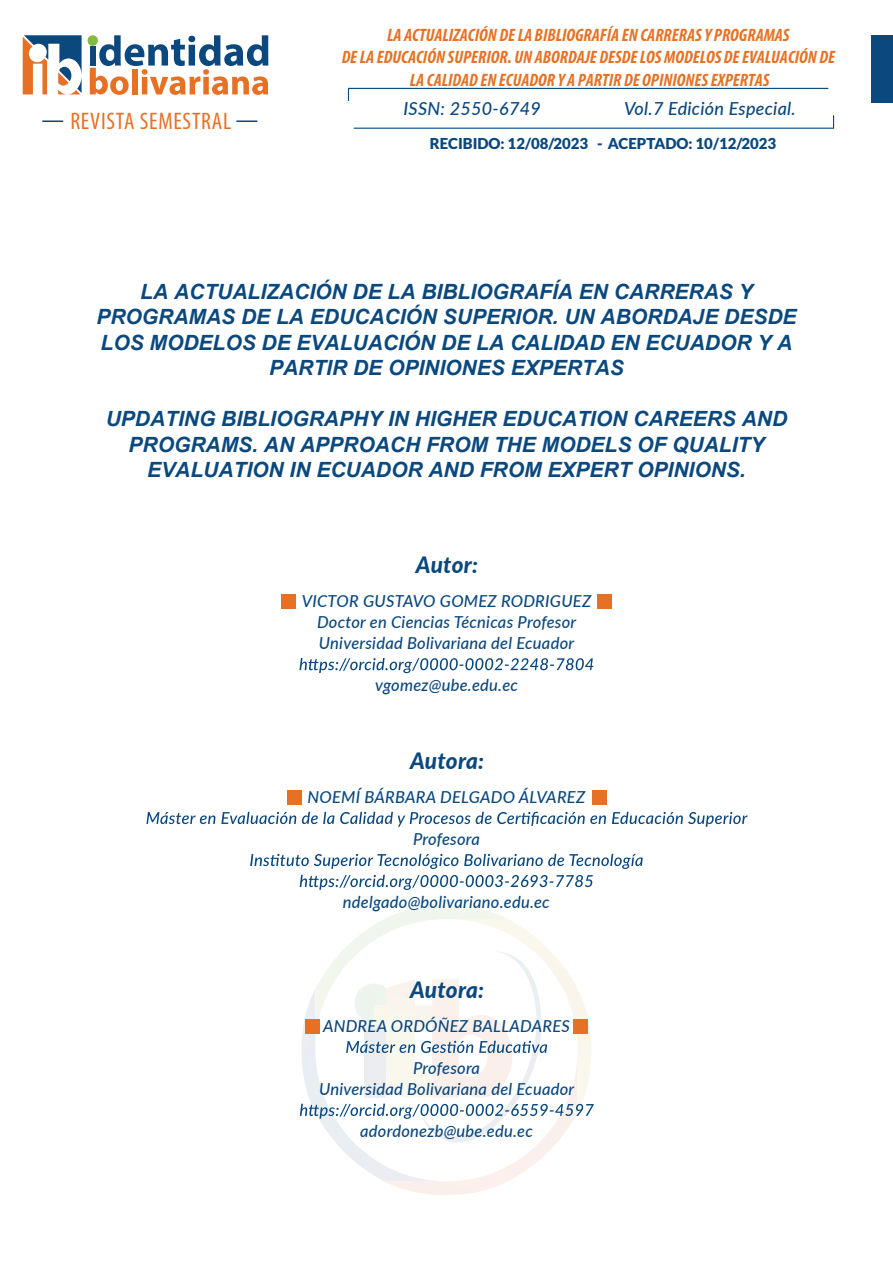
<style>
.page{position:relative;width:893px;height:1263px;background:#fff}
.page>*{position:absolute;margin:0;border:0;box-sizing:border-box;transform-origin:0 0}
.t1{font:condensed 24px "Myriad Pro";letter-spacing:.03em;color:#e67124}
.t2{font:italic 800 22.5px "Lato";letter-spacing:.005em;color:#0a487e}
.t3{font:italic 700 21px/25.5px "Arial";color:#0a487e;text-align:center}
.t4{font:italic 700 condensed 18px/22.5px "Myriad Pro";color:#e67124;text-align:center}
.t5{font:italic 500 18px "Lato";letter-spacing:.015em;color:#0a487e}
.t6{font:italic 500 16.5px/21px "Lato";letter-spacing:.015em;color:#0a487e;text-align:center}
.t7{font:900 15px "Lato";color:#0a487e}
</style>
<div class="page">
<div style="left:872px;top:35px;width:21px;height:67px;background:#0a487e"></div>
<svg style="left:88px;top:35px;width:10px;height:11px"></svg>
<svg style="left:90px;top:35px;width:178px;height:60px"></svg>
<svg style="left:23px;top:35px;width:59px;height:59px"></svg>
<hr style="left:42px;top:120px;width:21px;height:2px;background:#0a487e">
<hr style="left:236px;top:120px;width:21px;height:2px;background:#0a487e">
<svg style="left:353px;top:115px;width:482px;height:14px"></svg>
<svg style="left:347px;top:87px;width:482px;height:14px"></svg>
<div style="left:281px;top:594px;width:15px;height:15px;background:#e67124"></div>
<div style="left:597px;top:594px;width:15px;height:15px;background:#e67124"></div>
<svg style="left:299px;top:658px;width:294px;height:15px"></svg>
<div style="left:287px;top:790px;width:15px;height:15px;background:#e67124"></div>
<div style="left:592px;top:790px;width:15px;height:15px;background:#e67124"></div>
<svg style="left:146px;top:812px;width:602px;height:15px"></svg>
<svg style="left:250px;top:854px;width:393px;height:15px"></svg>
<svg style="left:300px;top:875px;width:293px;height:15px"></svg>
<svg style="left:300px;top:905px;width:294px;height:290px"></svg>
<p class="t1" style="left:70px;top:106px;width:162px">REVISTA SEMESTRAL</p>
<p class="t4" style="left:342px;top:23px;width:495px">LA ACTUALIZACIÓN DE LA BIBLIOGRAFÍA EN CARRERAS Y PROGRAMAS<br>DE LA EDUCACIÓN SUPERIOR. UN ABORDAJE DESDE LOS MODELOS DE EVALUACIÓN DE<br>LA CALIDAD EN ECUADOR Y A PARTIR DE OPINIONES EXPERTAS</p>
<p class="t5" style="left:403px;top:96px;width:139px">ISSN: 2550-6749</p>
<p class="t5" style="left:624px;top:96px;width:173px">Vol.7 Edición Especial.</p>
<p class="t7" style="left:430px;top:134px;width:348px">RECIBIDO: 12/08/2023 - ACEPTADO: 10/12/2023</p>
<p class="t3" style="left:96px;top:280px;width:702px">LA ACTUALIZACIÓN DE LA BIBLIOGRAFÍA EN CARRERAS Y PROGRAMAS DE LA EDUCACIÓN SUPERIOR. UN ABORDAJE DESDE LOS MODELOS DE EVALUACIÓN DE LA CALIDAD EN ECUADOR Y A PARTIR DE OPINIONES EXPERTAS</p>
<p class="t3" style="left:106px;top:407px;width:683px">UPDATING BIBLIOGRAPHY IN HIGHER EDUCATION CAREERS AND<br>PROGRAMS. AN APPROACH FROM THE MODELS OF QUALITY<br>EVALUATION IN ECUADOR AND FROM EXPERT OPINIONS.</p>
<p class="t2" style="left:416px;top:548px;width:64px">Autor:</p>
<p class="t6" style="left:302px;top:590px;width:291px">VICTOR GUSTAVO GOMEZ RODRIGUEZ<br>Doctor en Ciencias Técnicas Profesor<br>Universidad Bolivariana del Ecuador</p>
<p class="t6" style="left:375px;top:674px;width:144px">vgomez@ube.edu.ec</p>
<p class="t2" style="left:410px;top:744px;width:76px">Autora:</p>
<p class="t6" style="left:308px;top:786px;width:279px">NOEMÍ BÁRBARA DELGADO ÁLVAREZ</p>
<p class="t6" style="left:413px;top:828px;width:68px">Profesora</p>
<p class="t6" style="left:343px;top:891px;width:208px">ndelgado@bolivariano.edu.ec</p>
<p class="t2" style="left:410px;top:973px;width:76px">Autora:</p>
<p class="t6" style="left:323px;top:1015px;width:248px">ANDREA ORDÓÑEZ BALLADARES</p>
<p class="t6" style="left:319px;top:1057px;width:257px">Profesora<br>Universidad Bolivariana del Ecuador</p>
<p class="t6" style="left:360px;top:1120px;width:174px">adordonezb@ube.edu.ec</p>
</div>
